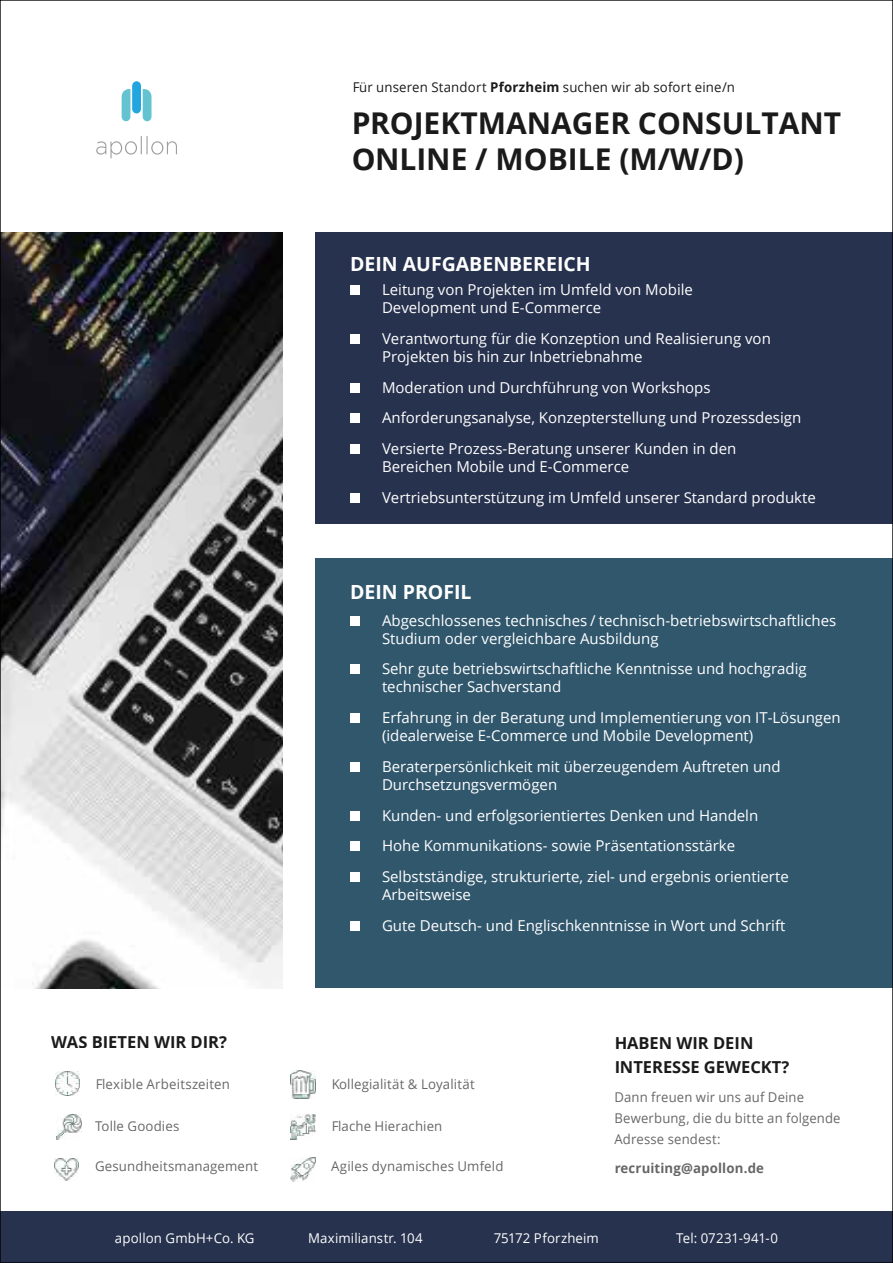
<style>
.page{position:relative;width:893px;height:1263px;background:#fff}
.page>*{position:absolute;margin:0;border:0;box-sizing:border-box;transform-origin:0 0}
.t1{font:700 30px/36px "Open Sans";color:#000}
.t2{font:700 19.5px "Open Sans";color:#fff}
.t3{font:700 16.5px/24px "Open Sans";color:#000}
.t4{font:15px/18px "Open Sans";color:#fff}
.t5{font:13.5px/21px "Open Sans";letter-spacing:.01em;color:#000}
.t6{font:13.5px "Open Sans";letter-spacing:.01em;color:#fff}
.t7{font:700 13.5px "Open Sans";letter-spacing:.01em;color:#000}
.s1{font-weight:700}
</style>
<div class="page">
<img style="left:2px;top:233px;width:280px;height:756px">
<div style="left:315px;top:233px;width:578px;height:291px;background:#27324e"></div>
<div style="left:315px;top:558px;width:578px;height:430px;background:#31576d"></div>
<div style="left:350px;top:285px;width:10px;height:10px;background:#fff"></div>
<div style="left:350px;top:334px;width:10px;height:10px;background:#fff"></div>
<div style="left:350px;top:383px;width:10px;height:9px;background:#fff"></div>
<div style="left:350px;top:414px;width:10px;height:9px;background:#fff"></div>
<div style="left:350px;top:444px;width:10px;height:10px;background:#fff"></div>
<div style="left:350px;top:493px;width:10px;height:10px;background:#fff"></div>
<div style="left:350px;top:616px;width:10px;height:9px;background:#fff"></div>
<div style="left:350px;top:665px;width:10px;height:9px;background:#fff"></div>
<div style="left:350px;top:713px;width:10px;height:10px;background:#fff"></div>
<div style="left:350px;top:762px;width:10px;height:10px;background:#fff"></div>
<div style="left:350px;top:811px;width:10px;height:9px;background:#fff"></div>
<div style="left:350px;top:842px;width:10px;height:9px;background:#fff"></div>
<div style="left:350px;top:872px;width:10px;height:10px;background:#fff"></div>
<div style="left:350px;top:921px;width:10px;height:10px;background:#fff"></div>
<img style="left:56px;top:1071px;width:24px;height:25px">
<img style="left:291px;top:1070px;width:24px;height:28px">
<img style="left:55px;top:1159px;width:24px;height:21px">
<img style="left:291px;top:1157px;width:24px;height:25px">
<img style="left:57px;top:1114px;width:24px;height:25px">
<img style="left:291px;top:1114px;width:24px;height:25px">
<svg style="left:96px;top:136px;width:81px;height:22px"></svg>
<div style="left:132px;top:81px;width:9px;height:32px;background:#23a5df;border-radius:5px"></div>
<svg style="left:121px;top:89px;width:9px;height:32px"></svg>
<svg style="left:143px;top:89px;width:9px;height:32px"></svg>
<div style="left:0;top:1212px;width:893px;height:51px;background:#27324e"></div>
<p class="t5" style="left:352px;top:76px;width:384px">Für unseren Standort <span class="s1">Pforzheim</span> suchen wir ab sofort eine/n</p>
<h1 class="t1" style="left:351px;top:104px;width:492px">PROJEKTMANAGER CONSULTANT<br>ONLINE / MOBILE (M/W/D)</h1>
<h2 class="t2" style="left:350px;top:250px;width:242px">DEIN AUFGABENBEREICH</h2>
<p class="t4" style="left:382px;top:280px;width:313px">Leitung von Projekten im Umfeld von Mobile<br>Development und E-Commerce</p>
<p class="t4" style="left:382px;top:329px;width:390px">Verantwortung für die Konzeption und Realisierung von<br>Projekten bis hin zur Inbetriebnahme</p>
<p class="t4" style="left:382px;top:371px;width:421px;line-height:30.8px">Moderation und Durchführung von Workshops<br>Anforderungsanalyse, Konzepterstellung und Prozessdesign<br>Versierte Prozess-Beratung unserer Kunden in den</p>
<p class="t4" style="left:382px;top:451px;width:435px;line-height:30.8px">Bereichen Mobile und E-Commerce<br>Vertriebsunterstützung im Umfeld unserer Standard produkte</p>
<h2 class="t2" style="left:350px;top:578px;width:123px">DEIN PROFIL</h2>
<p class="t3" style="left:51px;top:1029px;width:178px">WAS BIETEN WIR DIR?</p>
<p class="t4" style="left:382px;top:611px;width:456px">Abgeschlossenes technisches / technisch-betriebswirtschaftliches<br>Studium oder vergleichbare Ausbildung</p>
<p class="t4" style="left:382px;top:659px;width:426px">Sehr gute betriebswirtschaftliche Kenntnisse und hochgradig technischer Sachverstand</p>
<p class="t4" style="left:382px;top:708px;width:460px">Erfahrung in der Beratung und Implementierung von IT-Lösungen (idealerweise E-Commerce und Mobile Development)</p>
<p class="t4" style="left:382px;top:757px;width:400px">Beraterpersönlichkeit mit überzeugendem Auftreten und<br>Durchsetzungsvermögen</p>
<p class="t4" style="left:382px;top:799px;width:408px;line-height:30.8px">Kunden- und erfolgsorientiertes Denken und Handeln<br>Hohe Kommunikations- sowie Präsentationsstärke<br>Selbstständige, strukturierte, ziel- und ergebnis orientierte</p>
<p class="t4" style="left:382px;top:879px;width:405px;line-height:30.8px">Arbeitsweise<br>Gute Deutsch- und Englischkenntnisse in Wort und Schrift</p>
<p class="t3" style="left:614px;top:1031px;width:176px">HABEN WIR DEIN<br>INTERESSE GEWECKT?</p>
<p class="t5" style="left:95px;top:1073px;width:136px">Flexible Arbeitszeiten</p>
<p class="t5" style="left:331px;top:1073px;width:145px">Kollegialität &amp; Loyalität</p>
<p class="t5" style="left:95px;top:1115px;width:86px">Tolle Goodies</p>
<p class="t5" style="left:331px;top:1115px;width:113px">Flache Hierachien</p>
<p class="t5" style="left:95px;top:1156px;width:165px">Gesundheitsmanagement</p>
<p class="t5" style="left:331px;top:1156px;width:174px">Agiles dynamisches Umfeld</p>
<p class="t5" style="left:614px;top:1086px;width:228px">Dann freuen wir uns auf Deine<br>Bewerbung, die du bitte an folgende<br>Adresse sendest:</p>
<p class="t7" style="left:614px;top:1158px;width:151px">recruiting@apollon.de</p>
<p class="t6" style="left:115px;top:1228px;width:141px">apollon GmbH+Co. KG</p>
<p class="t6" style="left:308px;top:1228px;width:116px">Maximilianstr. 104</p>
<p class="t6" style="left:494px;top:1228px;width:107px">75172 Pforzheim</p>
<p class="t6" style="left:676px;top:1228px;width:103px">Tel: 07231-941-0</p>
</div>
